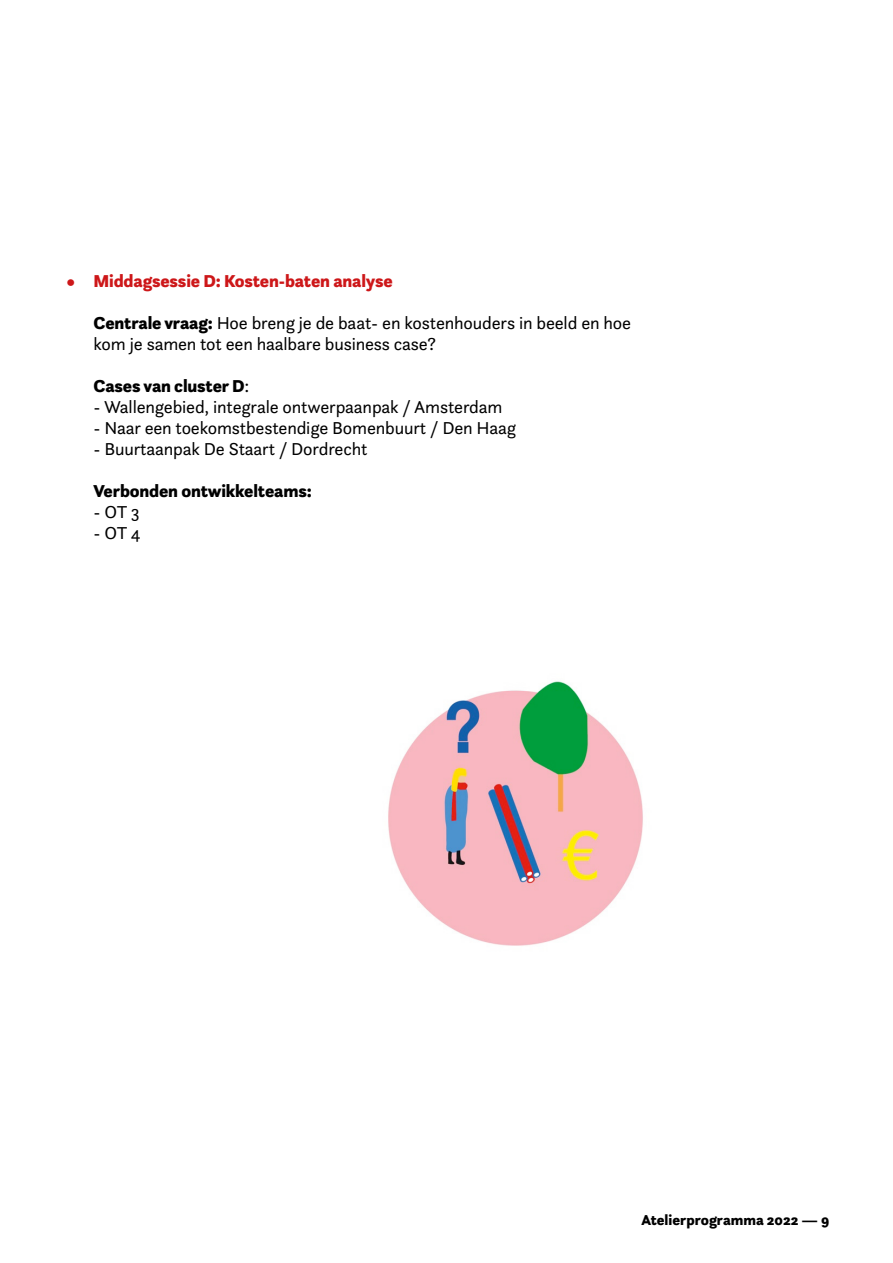
<style>
.page{position:relative;width:893px;height:1263px;background:#fff}
.page>*{position:absolute;margin:0;border:0;box-sizing:border-box;transform-origin:0 0}
.Bullets{font:18px/21px "Questa Sans";letter-spacing:-.01em;color:#000}
.Bullets-2{font:900 18px "Questa Sans";letter-spacing:-.01em;color:#000}
.t1{font:900 18px "Questa Sans";letter-spacing:-.01em;color:#cd1719}
.t2{font:900 15px "Questa Sans";color:#000}
.s1{font-weight:900}
.s2{font-weight:400}
</style>
<div class="page">
<img style="left:388px;top:681px;width:255px;height:265px">
<p class="t1" style="left:67px;top:269px;width:328px">• Middagsessie D: Kosten-baten analyse</p>
<p class="Bullets" style="left:94px;top:311px;width:539px"><span class="s1">Centrale vraag:</span> Hoe breng je de baat- en kostenhouders in beeld en hoe kom je samen tot een haalbare business case?</p>
<p class="Bullets-2" style="left:94px;top:374px;width:157px">Cases van cluster D<span class="s2">:</span></p>
<p class="Bullets" style="left:94px;top:395px;width:410px">- Wallengebied, integrale ontwerpaanpak / Amsterdam</p>
<p class="Bullets" style="left:94px;top:416px;width:424px">- Naar een toekomstbestendige Bomenbuurt / Den Haag</p>
<p class="Bullets" style="left:94px;top:437px;width:275px">- Buurtaanpak De Staart / Dordrecht</p>
<p class="Bullets-2" style="left:94px;top:479px;width:220px">Verbonden ontwikkelteams:</p>
<p class="Bullets" style="left:94px;top:500px;width:48px">- OT 3</p>
<p class="Bullets" style="left:94px;top:521px;width:49px">- OT 4</p>
<p class="t2" style="left:641px;top:1210px;width:189px">Atelierprogramma 2022 — 9</p>
</div>
